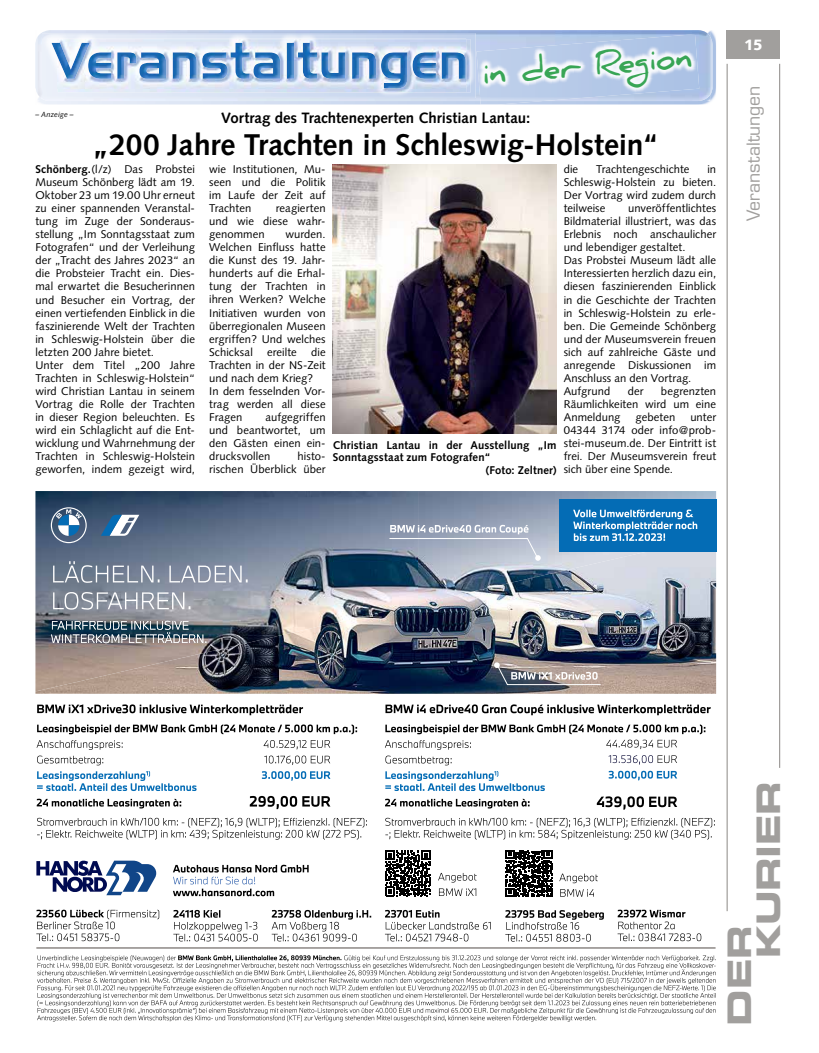
<style>
.page{position:relative;width:819px;height:1053px;background:#fff}
.page>*{position:absolute;margin:0;border:0;box-sizing:border-box;transform-origin:0 0}
.t1{font:32.5px/28.9px "Eurostile LT Std Bold Ex 2";letter-spacing:-.01em;color:#a19f9d}
.t2{font:700 31.25px "Daniel";color:#38a555}
.t3{font:700 30px "Syntax LT Std";letter-spacing:-.005em;color:#000}
.t4{font:17.5px "Eurostile LT Std";letter-spacing:-.005em;color:#a19f9d}
.t5{font:700 15px "Syntax LT Std";color:#000}
.t6{font:900 15px "Syntax LT Std";color:#fff}
.t7{font:11.25px/13px "Syntax";letter-spacing:.005em;color:#000;text-align:justify}
.t8{font:700 11.25px "Syntax LT Std";letter-spacing:.01em;color:#000}
.t9{font:italic 7.5px "Syntax LT Std";letter-spacing:.015em;color:#000}
.s1{font-weight:700}
</style>
<div class="page">
<hr style="left:726px;top:64px;width:1px;height:847px;background:#8c8986">
<hr style="left:779px;top:64px;width:1px;height:703px;background:#8c8986">
<div style="left:726px;top:30px;width:54px;height:29px;background:#a19f9d"></div>
<img style="left:35px;top:565px;width:681px;height:128px">
<img style="left:35px;top:491px;width:213px;height:200px">
<img style="left:248px;top:491px;width:171px;height:152px">
<img style="left:418px;top:491px;width:171px;height:113px">
<svg style="left:53px;top:592px;width:137px;height:17px;background:#a3a8b1"></svg>
<svg style="left:53px;top:561px;width:195px;height:21px;background:#8b95a6"></svg>
<svg style="left:51px;top:507px;width:36px;height:36px"></svg>
<svg style="left:101px;top:514px;width:38px;height:21px"></svg>
<svg style="left:494px;top:662px;width:107px;height:23px;background:#a09999"></svg>
<svg style="left:389px;top:525px;width:151px;height:35px;background:#acb5c5"></svg>
<svg style="left:37px;top:955px;width:678px;height:66px"></svg>
<hr style="left:36px;top:947px;width:679px;height:1px;background:#544d48">
<div style="left:559px;top:499px;width:157px;height:53px;background:#046cb5"></div>
<svg style="left:573px;top:509px;width:124px;height:32px"></svg>
<svg style="left:37px;top:817px;width:330px;height:22px"></svg>
<svg style="left:37px;top:798px;width:144px;height:10px"></svg>
<svg style="left:37px;top:771px;width:159px;height:20px"></svg>
<svg style="left:37px;top:755px;width:66px;height:10px"></svg>
<svg style="left:37px;top:740px;width:86px;height:9px"></svg>
<svg style="left:37px;top:724px;width:320px;height:10px"></svg>
<svg style="left:37px;top:704px;width:266px;height:11px"></svg>
<svg style="left:250px;top:795px;width:80px;height:14px"></svg>
<svg style="left:262px;top:771px;width:68px;height:9px"></svg>
<svg style="left:264px;top:755px;width:66px;height:10px"></svg>
<svg style="left:263px;top:740px;width:67px;height:9px"></svg>
<svg style="left:385px;top:850px;width:46px;height:46px"></svg>
<svg style="left:439px;top:888px;width:37px;height:7px"></svg>
<svg style="left:438px;top:872px;width:38px;height:10px"></svg>
<svg style="left:385px;top:817px;width:328px;height:22px"></svg>
<svg style="left:385px;top:798px;width:144px;height:10px"></svg>
<svg style="left:385px;top:771px;width:160px;height:20px"></svg>
<svg style="left:385px;top:755px;width:66px;height:10px"></svg>
<svg style="left:385px;top:704px;width:325px;height:11px"></svg>
<svg style="left:596px;top:796px;width:81px;height:13px"></svg>
<svg style="left:608px;top:770px;width:69px;height:10px"></svg>
<svg style="left:608px;top:755px;width:69px;height:9px"></svg>
<svg style="left:385px;top:724px;width:320px;height:25px"></svg>
<svg style="left:505px;top:850px;width:47px;height:46px"></svg>
<svg style="left:36px;top:860px;width:121px;height:35px"></svg>
<svg style="left:36px;top:909px;width:123px;height:32px"></svg>
<svg style="left:173px;top:864px;width:135px;height:32px"></svg>
<svg style="left:173px;top:909px;width:85px;height:32px"></svg>
<svg style="left:271px;top:909px;width:100px;height:32px"></svg>
<svg style="left:505px;top:910px;width:99px;height:31px"></svg>
<svg style="left:385px;top:909px;width:105px;height:32px"></svg>
<svg style="left:617px;top:909px;width:84px;height:32px"></svg>
<svg style="left:560px;top:889px;width:34px;height:7px"></svg>
<svg style="left:559px;top:873px;width:39px;height:10px"></svg>
<svg style="left:51px;top:620px;width:155px;height:23px;background:#64747f"></svg>
<img style="left:38px;top:30px;width:678px;height:75px">
<img style="left:711px;top:39px;width:1px;height:54px">
<img style="left:35px;top:42px;width:1px;height:46px">
<img style="left:38px;top:30px;width:672px;height:71px">
<img style="left:42px;top:33px;width:433px;height:65px">
<img style="left:58px;top:39px;width:412px;height:54px">
<img style="left:58px;top:39px;width:408px;height:53px">
<img style="left:58px;top:43px;width:408px;height:45px">
<img style="left:480px;top:102px;width:63px;height:3px">
<img style="left:480px;top:101px;width:63px;height:1px">
<img style="left:476px;top:34px;width:223px;height:67px">
<img style="left:333px;top:164px;width:223px;height:269px">
<p class="t2" style="left:480px;top:56px;width:212px;rotate:-5deg">in der Region</p>
<p class="t5" style="left:221px;top:109px;width:310px">Vortrag des Trachtenexperten Christian Lantau:</p>
<p class="t3" style="left:92px;top:128px;width:568px">„200 Jahre Trachten in Schleswig-Holstein“</p>
<p class="t7" style="left:563px;top:162px;width:16px">die</p>
<p class="t7" style="left:596px;top:162px;width:95px">Trachtengeschichte</p>
<p class="t9" style="left:35px;top:110px;width:40px">– Anzeige –</p>
<p class="t7" style="left:35px;top:162px;width:161px;text-align:left"><span class="s1">Schönberg.</span>(l/z) Das Probstei<br>Museum Schönberg lädt am 19.<br>Oktober 23 um 19.00 Uhr erneut zu einer spannenden Veranstal&shy;tung im Zuge der Sonderaus&shy;stellung „Im Sonntagsstaat zum<br>Fotografen“ und der Verleihung der „Tracht des Jahres 2023“ an die Probsteier Tracht ein. Dies&shy;mal erwartet die Besucherinnen und Besucher ein Vortrag, der einen vertiefenden Einblick in die faszinierende Welt der Trachten in Schleswig-Holstein über die letzten 200 Jahre bietet.<br>Unter dem Titel „200 Jahre<br>Trachten in Schleswig-Holstein“ wird Christian Lantau in seinem<br>Vortrag die Rolle der Trachten in dieser Region beleuchten. Es wird ein Schlaglicht auf die Ent&shy;wicklung und Wahrnehmung der<br>Trachten in Schleswig-Holstein geworfen, indem gezeigt wird,</p>
<p class="t7" style="left:209px;top:162px;width:118px">wie Institutionen, Mu&shy;seen und die Politik im Laufe der Zeit auf Trachten</p>
<p class="t7" style="left:563px;top:162px;width:154px;text-indent:144px">in Schleswig-Holstein zu bieten.<br>Der Vortrag wird zudem durch teilweise</p>
<p class="t7" style="left:563px;top:202px;width:154px;text-align:left;text-indent:64px">unveröffentlichtes<br>Bildmaterial illustriert, was das<br>Erlebnis noch anschaulicher und lebendiger gestaltet.<br>Das Probstei Museum lädt alle<br>Interessierten herzlich dazu ein, diesen faszinierenden Einblick in die Geschichte der Trachten in Schleswig-Holstein zu erle&shy;ben. Die Gemeinde Schönberg und der Museumsverein freuen sich auf zahlreiche Gäste und anregende Diskussionen im<br>Anschluss an den Vortrag.<br>Aufgrund</p>
<p class="t7" style="left:209px;top:202px;width:118px;text-indent:67px">reagierten und wie diese wahr&shy;genommen</p>
<p class="t7" style="left:209px;top:228px;width:118px;text-indent:76px">wurden.<br>Welchen Einfluss hatte die Kunst des 19. Jahr&shy;hunderts auf die Erhal&shy;tung der Trachten in ihren Werken? Welche Initiativen wurden von überregionalen Museen ergriffen? Und welches Schicksal</p>
<p class="t7" style="left:209px;top:345px;width:118px;text-align:left;text-indent:102px">die<br>Trachten in der NS-Zeit und nach dem Krieg?<br>In dem fesselnden Vor&shy;trag werden all diese<br>Fragen</p>
<p class="t7" style="left:267px;top:345px;width:31px">ereilte</p>
<p class="t7" style="left:563px;top:384px;width:154px;text-indent:97px">begrenzten Räumlichkeiten wird um eine Anmeldung</p>
<p class="t7" style="left:627px;top:384px;width:17px">der</p>
<p class="t7" style="left:209px;top:410px;width:118px;text-indent:56px">aufgegriffen und beantwortet, um den Gästen einen ein&shy;drucksvollen</p>
<p class="t7" style="left:635px;top:411px;width:41px">gebeten</p>
<p class="t7" style="left:563px;top:411px;width:154px;text-indent:127px">unter 04344 3174 oder info@prob&shy;stei-museum.de. Der Eintritt ist frei. Der Museumsverein freut sich über eine Spende.</p>
<p class="t8" style="left:333px;top:438px;width:225px">Christian Lantau in der Ausstellung „Im</p>
<p class="t8" style="left:333px;top:451px;width:159px">Sonntagsstaat zum Fotografen“</p>
<p class="t8" style="left:485px;top:463px;width:72px">(Foto: Zeltner)</p>
<p class="t7" style="left:209px;top:450px;width:118px;text-align:right">histo-<br>rischen Überblick über</p>
<p class="t6" style="left:744px;top:36px;width:20px">15</p>
<p class="t4" style="left:743px;top:221px;width:137px;rotate:-90deg">Veranstaltungen</p>
<p class="t1" style="left:724px;top:958px;width:179px;text-indent:-67px;rotate:-90deg">Der<br>Kurier</p>
</div>
